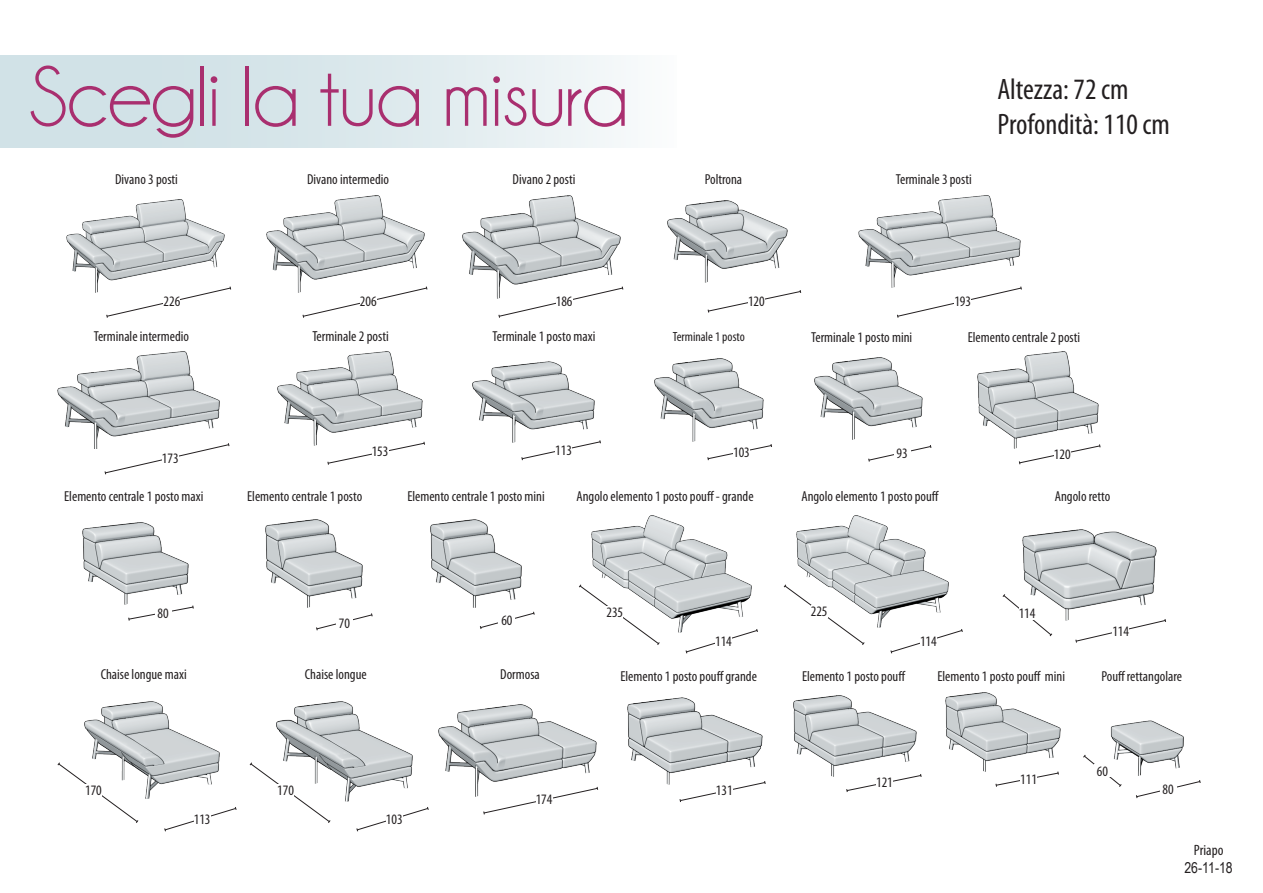
<style>
.page{position:relative;width:1263px;height:893px;background:#fff}
.page>*{position:absolute;margin:0;border:0;box-sizing:border-box;transform-origin:0 0}
.t1{font:86.25px "Champagne&Limousines";letter-spacing:-.01em;color:#a92f6f}
.t2{font:condensed 29.7px/35.7px "Myriad Pro";color:#231f20}
.t3{font:15px "Arial Narrow";color:#231f20}
.t4{font:condensed 15px "Myriad Pro";color:#231f20}
.t5{font:condensed 14.55px "Myriad Pro";color:#231f20}
.t6{font:condensed 13.2px "Myriad Pro";color:#231f20}
</style>
<div class="page">
<img style="left:667px;top:201px;width:121px;height:82px">
<img style="left:859px;top:195px;width:162px;height:92px">
<img style="left:83px;top:523px;width:106px;height:82px">
<img style="left:266px;top:519px;width:97px;height:89px">
<img style="left:431px;top:519px;width:90px;height:88px">
<img style="left:592px;top:516px;width:159px;height:117px">
<img style="left:796px;top:516px;width:152px;height:112px">
<img style="left:1023px;top:529px;width:134px;height:91px">
<img style="left:58px;top:352px;width:162px;height:96px">
<img style="left:277px;top:352px;width:145px;height:94px">
<img style="left:654px;top:358px;width:109px;height:84px">
<img style="left:814px;top:357px;width:109px;height:83px">
<img style="left:978px;top:351px;width:120px;height:98px">
<img style="left:473px;top:362px;width:121px;height:80px">
<img style="left:267px;top:195px;width:157px;height:97px">
<img style="left:462px;top:195px;width:158px;height:103px">
<img style="left:67px;top:200px;width:157px;height:92px">
<svg style="left:106px;top:286px;width:125px;height:32px"></svg>
<svg style="left:707px;top:290px;width:94px;height:23px"></svg>
<svg style="left:897px;top:286px;width:125px;height:32px"></svg>
<svg style="left:104px;top:442px;width:126px;height:33px"></svg>
<svg style="left:128px;top:605px;width:66px;height:16px"></svg>
<svg style="left:316px;top:613px;width:57px;height:18px"></svg>
<svg style="left:479px;top:611px;width:56px;height:18px"></svg>
<svg style="left:685px;top:628px;width:73px;height:26px"></svg>
<svg style="left:890px;top:629px;width:73px;height:25px"></svg>
<svg style="left:1075px;top:618px;width:91px;height:25px"></svg>
<svg style="left:327px;top:441px;width:98px;height:24px"></svg>
<svg style="left:707px;top:444px;width:65px;height:17px"></svg>
<svg style="left:868px;top:445px;width:64px;height:17px"></svg>
<svg style="left:1018px;top:444px;width:83px;height:21px"></svg>
<svg style="left:521px;top:440px;width:80px;height:21px"></svg>
<svg style="left:302px;top:286px;width:126px;height:32px"></svg>
<svg style="left:498px;top:286px;width:126px;height:32px"></svg>
<div style="left:164px;top:295px;width:16px;height:11px;background:#fff"></div>
<div style="left:748px;top:295px;width:17px;height:11px;background:#fff"></div>
<div style="left:954px;top:295px;width:17px;height:11px;background:#fff"></div>
<div style="left:162px;top:452px;width:17px;height:11px;background:#fff"></div>
<div style="left:155px;top:607px;width:17px;height:12px;background:#fff"></div>
<div style="left:336px;top:617px;width:17px;height:12px;background:#fff"></div>
<div style="left:499px;top:614px;width:16px;height:12px;background:#fff"></div>
<div style="left:715px;top:635px;width:17px;height:12px;background:#fff"></div>
<div style="left:920px;top:635px;width:17px;height:12px;background:#fff"></div>
<div style="left:1112px;top:625px;width:17px;height:12px;background:#fff"></div>
<div style="left:372px;top:445px;width:16px;height:11px;background:#fff"></div>
<div style="left:733px;top:446px;width:17px;height:11px;background:#fff"></div>
<div style="left:894px;top:448px;width:16px;height:10px;background:#fff"></div>
<div style="left:1054px;top:449px;width:17px;height:10px;background:#fff"></div>
<div style="left:555px;top:444px;width:17px;height:11px;background:#fff"></div>
<div style="left:360px;top:295px;width:17px;height:11px;background:#fff"></div>
<div style="left:556px;top:295px;width:16px;height:11px;background:#fff"></div>
<svg style="left:579px;top:584px;width:81px;height:61px"></svg>
<svg style="left:783px;top:584px;width:82px;height:61px"></svg>
<svg style="left:1002px;top:593px;width:51px;height:44px"></svg>
<div style="left:606px;top:606px;width:17px;height:12px;background:#fff"></div>
<div style="left:811px;top:606px;width:16px;height:12px;background:#fff"></div>
<div style="left:1019px;top:608px;width:16px;height:12px;background:#fff"></div>
<img style="left:84px;top:702px;width:136px;height:97px">
<img style="left:276px;top:702px;width:136px;height:100px">
<img style="left:439px;top:705px;width:158px;height:91px">
<svg style="left:164px;top:807px;width:73px;height:25px"></svg>
<svg style="left:356px;top:807px;width:73px;height:25px"></svg>
<svg style="left:483px;top:786px;width:115px;height:29px"></svg>
<div style="left:194px;top:813px;width:16px;height:12px;background:#fff"></div>
<div style="left:386px;top:813px;width:17px;height:12px;background:#fff"></div>
<div style="left:536px;top:793px;width:16px;height:12px;background:#fff"></div>
<svg style="left:57px;top:762px;width:82px;height:61px"></svg>
<svg style="left:249px;top:762px;width:82px;height:61px"></svg>
<div style="left:85px;top:784px;width:17px;height:12px;background:#fff"></div>
<div style="left:277px;top:784px;width:17px;height:12px;background:#fff"></div>
<img style="left:1110px;top:720px;width:74px;height:56px">
<svg style="left:1136px;top:780px;width:65px;height:19px"></svg>
<div style="left:1160px;top:783px;width:16px;height:12px;background:#fff"></div>
<svg style="left:1083px;top:754px;width:39px;height:33px"></svg>
<div style="left:1094px;top:765px;width:17px;height:12px;background:#fff"></div>
<img style="left:627px;top:698px;width:136px;height:86px">
<img style="left:794px;top:695px;width:122px;height:81px">
<img style="left:945px;top:693px;width:115px;height:79px">
<svg style="left:679px;top:780px;width:87px;height:22px"></svg>
<div style="left:716px;top:784px;width:17px;height:13px;background:#fff"></div>
<svg style="left:846px;top:773px;width:76px;height:19px"></svg>
<div style="left:876px;top:776px;width:17px;height:13px;background:#fff"></div>
<svg style="left:995px;top:771px;width:64px;height:16px"></svg>
<div style="left:1020px;top:773px;width:17px;height:12px;background:#fff"></div>
<div style="left:0;top:55px;width:677px;height:93px;background:linear-gradient(to right,#c8dce2,#f3f7f9)"></div>
<h1 class="t1" style="left:28px;top:48px;width:602px">Scegli la tua misura</h1>
<p class="t5" style="left:307px;top:170px;width:84px">Divano intermedio</p>
<p class="t5" style="left:513px;top:170px;width:64px">Divano 2 posti</p>
<p class="t5" style="left:115px;top:170px;width:64px">Divano 3 posti</p>
<p class="t5" style="left:705px;top:170px;width:39px">Poltrona</p>
<p class="t5" style="left:896px;top:170px;width:77px">Terminale 3 posti</p>
<h2 class="t2" style="left:997px;top:71px;width:174px">Altezza: 72 cm<br>Profondità: 110 cm</h2>
<p class="t5" style="left:164px;top:293px;width:18px">226</p>
<p class="t5" style="left:748px;top:293px;width:18px">120</p>
<p class="t5" style="left:954px;top:293px;width:18px">193</p>
<p class="t5" style="left:360px;top:293px;width:18px">206</p>
<p class="t5" style="left:556px;top:293px;width:18px">186</p>
<p class="t5" style="left:94px;top:327px;width:97px">Terminale intermedio</p>
<p class="t5" style="left:162px;top:449px;width:18px">173</p>
<p class="t5" style="left:312px;top:327px;width:78px">Terminale 2 posti</p>
<p class="t5" style="left:493px;top:327px;width:104px">Terminale 1 posto maxi</p>
<p class="t6" style="left:673px;top:329px;width:74px">Terminale 1 posto</p>
<p class="t5" style="left:811px;top:328px;width:103px">Terminale 1 posto mini</p>
<p class="t5" style="left:968px;top:328px;width:114px">Elemento centrale 2 posti</p>
<p class="t5" style="left:555px;top:442px;width:18px">113</p>
<p class="t5" style="left:372px;top:443px;width:18px">153</p>
<p class="t5" style="left:733px;top:443px;width:18px">103</p>
<p class="t5" style="left:896px;top:445px;width:13px">93</p>
<p class="t5" style="left:1054px;top:446px;width:18px">120</p>
<p class="t5" style="left:64px;top:488px;width:141px">Elemento centrale 1 posto maxi</p>
<p class="t5" style="left:247px;top:488px;width:116px">Elemento centrale 1 posto</p>
<p class="t5" style="left:407px;top:488px;width:139px">Elemento centrale 1 posto mini</p>
<p class="t5" style="left:576px;top:488px;width:179px">Angolo elemento 1 posto pouff - grande</p>
<p class="t5" style="left:801px;top:488px;width:139px">Angolo elemento 1 posto pouff</p>
<p class="t5" style="left:1055px;top:488px;width:57px">Angolo retto</p>
<p class="t5" style="left:158px;top:604px;width:13px">80</p>
<p class="t5" style="left:339px;top:614px;width:13px">70</p>
<p class="t5" style="left:501px;top:611px;width:13px">60</p>
<p class="t5" style="left:101px;top:665px;width:87px">Chaise longue maxi</p>
<p class="t5" style="left:305px;top:665px;width:63px">Chaise longue</p>
<p class="t5" style="left:500px;top:665px;width:41px">Dormosa</p>
<p class="t5" style="left:85px;top:781px;width:18px">170</p>
<p class="t5" style="left:277px;top:781px;width:18px">170</p>
<p class="t5" style="left:194px;top:810px;width:18px">113</p>
<p class="t5" style="left:386px;top:810px;width:18px">103</p>
<p class="t5" style="left:536px;top:790px;width:18px">174</p>
<p class="t5" style="left:606px;top:603px;width:18px">235</p>
<p class="t5" style="left:811px;top:603px;width:18px">225</p>
<p class="t5" style="left:1019px;top:605px;width:18px">114</p>
<p class="t5" style="left:715px;top:632px;width:18px">114</p>
<p class="t5" style="left:920px;top:632px;width:18px">114</p>
<p class="t5" style="left:1112px;top:622px;width:18px">114</p>
<p class="t5" style="left:620px;top:667px;width:138px">Elemento 1 posto pouff grande</p>
<p class="t5" style="left:802px;top:667px;width:105px">Elemento 1 posto pouff</p>
<p class="t5" style="left:937px;top:667px;width:129px">Elemento 1 posto pouff mini</p>
<p class="t5" style="left:1101px;top:667px;width:82px">Pouff rettangolare</p>
<p class="t5" style="left:716px;top:782px;width:18px">131</p>
<p class="t5" style="left:876px;top:774px;width:18px">121</p>
<p class="t5" style="left:1020px;top:770px;width:18px">111</p>
<p class="t5" style="left:1097px;top:762px;width:13px">60</p>
<p class="t5" style="left:1162px;top:780px;width:13px">80</p>
<p class="t4" style="left:1194px;top:841px;width:31px">Priapo</p>
<p class="t3" style="left:1184px;top:857px;width:50px">26-11-18</p>
</div>
